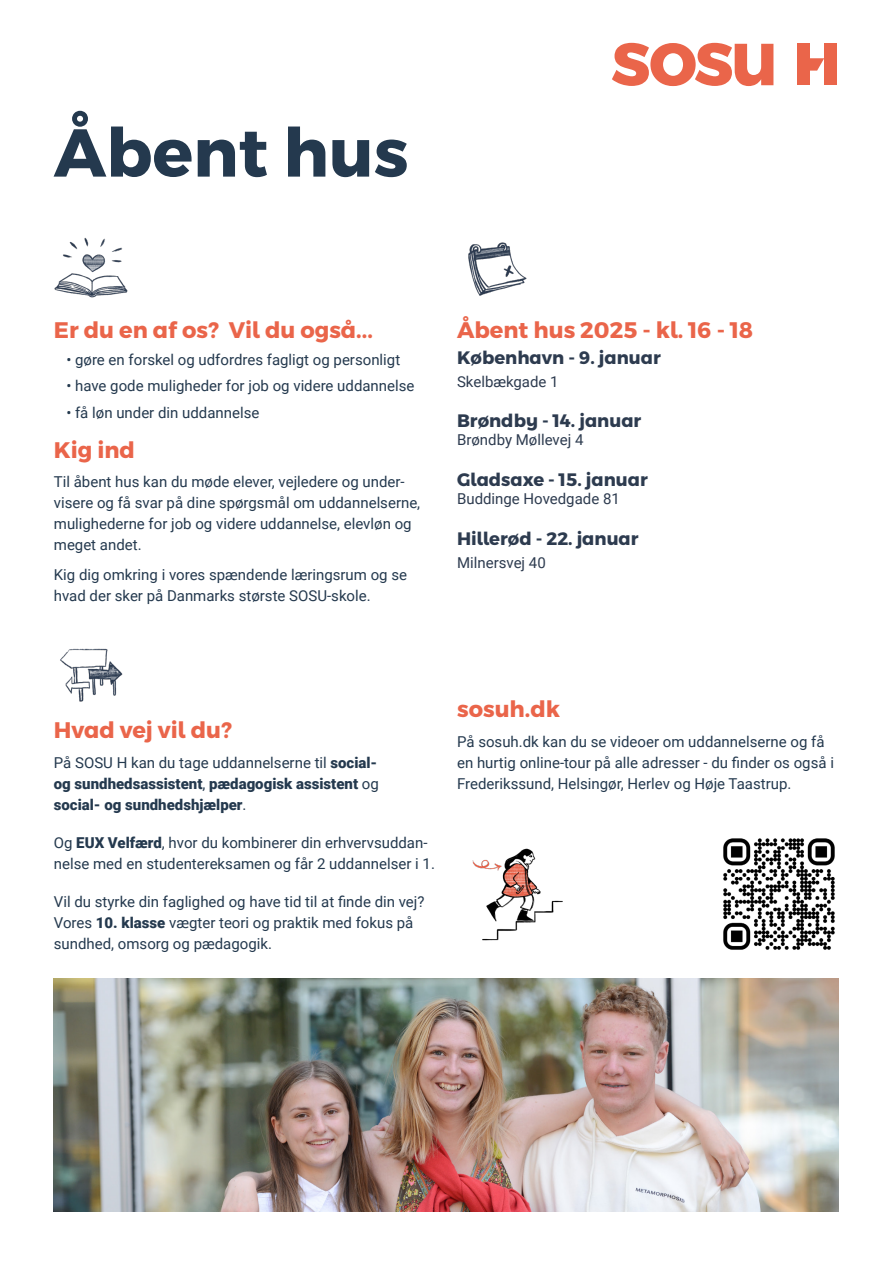
<style>
.page{position:relative;width:893px;height:1263px;background:#fff}
.page>*{position:absolute;margin:0;border:0;box-sizing:border-box;transform-origin:0 0}
.t1{font:700 67.5px "Montserrat H";color:#24394e}
.overskrift_blå_13{font:700 22.5px "Montserrat H";color:#ea654a}
.overskrift_blå_13-2{font:700 18px "Montserrat H";color:#2d3b4f}
.tekst{font:15px/21px "Roboto";color:#24394e}
.t2{font:900 15px/21px "Roboto";color:#24394e;text-align:justify}
.overskrift_blå_13-3{font:15px "Roboto";color:#2d3b4f}
.roboto_reg{font:15px "Roboto";color:#2d3b4f}
.s1{font-weight:400}
.s2{font-weight:900}
</style>
<div class="page">
<img style="left:54px;top:978px;width:785px;height:234px">
<svg style="left:810px;top:58px;width:14px;height:13px"></svg>
<div style="left:798px;top:44px;width:12px;height:41px;background:#ea654a"></div>
<div style="left:824px;top:44px;width:12px;height:41px;background:#ea654a"></div>
<svg style="left:612px;top:43px;width:161px;height:43px"></svg>
<img style="left:468px;top:242px;width:59px;height:54px">
<img style="left:60px;top:648px;width:63px;height:54px">
<img style="left:472px;top:848px;width:91px;height:93px">
<img style="left:54px;top:237px;width:74px;height:61px">
<img style="left:723px;top:838px;width:112px;height:112px">
<p class="t1" style="left:54px;top:98px;width:356px">Åbent hus</p>
<p class="overskrift_blå_13" style="left:54px;top:312px;width:320px">Er du en af os? Vil du også...</p>
<p class="tekst" style="left:67px;top:349px;width:335px">• gøre en forskel og udfordres fagligt og personligt</p>
<p class="tekst" style="left:67px;top:375px;width:349px">• have gode muligheder for job og videre uddannelse</p>
<p class="tekst" style="left:67px;top:402px;width:194px">• få løn under din uddannelse</p>
<p class="overskrift_blå_13" style="left:54px;top:432px;width:83px">Kig ind</p>
<p class="tekst" style="left:54px;top:471px;width:368px">Til åbent hus kan du møde elever, vejledere og under&shy;visere og få svar på dine spørgsmål om uddannelserne, mulighederne for job og videre uddannelse, elevløn og meget andet.</p>
<p class="tekst" style="left:54px;top:563px;width:355px">Kig dig omkring i vores spændende læringsrum og se hvad der sker på Danmarks største SOSU-skole.</p>
<p class="overskrift_blå_13" style="left:457px;top:312px;width:298px">Åbent hus 2025 - kl. 16 - 18</p>
<p class="overskrift_blå_13-2" style="left:457px;top:343px;width:205px">København - 9. januar</p>
<p class="roboto_reg" style="left:457px;top:371px;width:103px">Skelbækgade 1</p>
<p class="overskrift_blå_13-2" style="left:457px;top:407px;width:186px">Brøndby - 14. januar</p>
<p class="overskrift_blå_13-3" style="left:457px;top:430px;width:128px">Brøndby Møllevej 4</p>
<p class="overskrift_blå_13-2" style="left:457px;top:465px;width:192px">Gladsaxe - 15. januar</p>
<p class="overskrift_blå_13-3" style="left:457px;top:488px;width:164px">Buddinge Hovedgade 81</p>
<p class="overskrift_blå_13-2" style="left:457px;top:524px;width:183px">Hillerød - 22. januar</p>
<p class="roboto_reg" style="left:457px;top:552px;width:90px">Milnersvej 40</p>
<p class="overskrift_blå_13" style="left:54px;top:712px;width:179px">Hvad vej vil du?</p>
<p class="t2" style="left:54px;top:751px;width:326px"><span class="s1">På SOSU H kan du tage uddannelserne til</span> social&shy;og sundhedsassistent<span class="s1">,</span> pædagogisk assistent <span class="s1">og </span>social- og sundhedshjælper<span class="s1">.</span></p>
<p class="tekst" style="left:54px;top:831px;width:383px">Og <span class="s2">EUX Velfærd</span>, hvor du kombinerer din erhvervsuddan&shy;nelse med en studentereksamen og får 2 uddannelser i 1.</p>
<p class="tekst" style="left:54px;top:890px;width:372px">Vil du styrke din faglighed og have tid til at finde din vej?<br>Vores <span class="s2">10. klasse</span> vægter teori og praktik med fokus på sundhed, omsorg og pædagogik.</p>
<p class="overskrift_blå_13" style="left:457px;top:691px;width:105px">sosuh.dk</p>
<p class="tekst" style="left:457px;top:730px;width:378px">På sosuh.dk kan du se videoer om uddannelserne og få en hurtig online-tour på alle adresser - du finder os også i<br>Frederikssund, Helsingør, Herlev og Høje Taastrup.</p>
</div>
